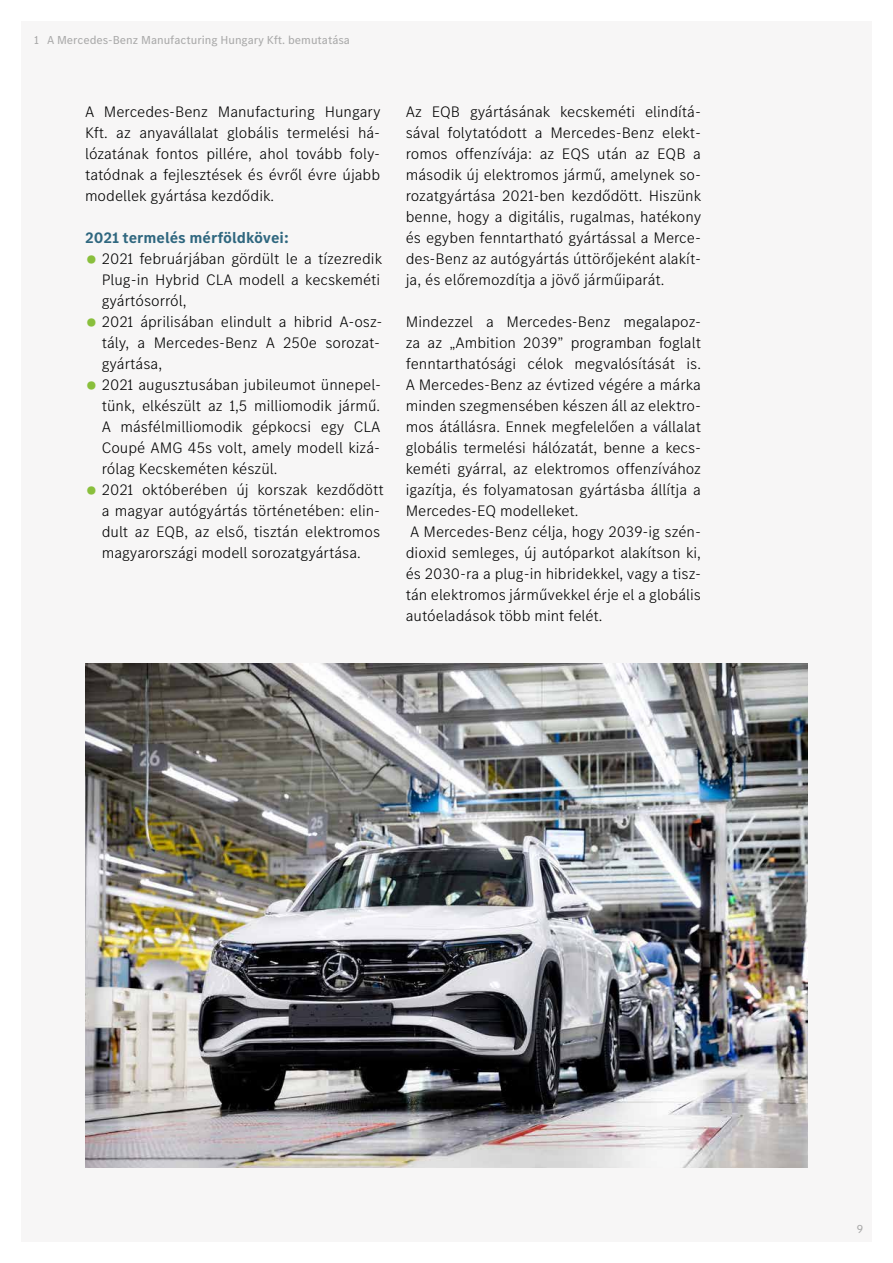
<style>
.page{position:relative;width:893px;height:1263px;background:#fff}
.page>*{position:absolute;margin:0;border:0;box-sizing:border-box;transform-origin:0 0}
.t1{font:300 15.75px/21px "MB Corpo S Text";color:#000;text-align:justify}
.t2{font:700 15.75px "MB Corpo S Text";color:#2f677f}
.t3{font:12px "MB Corpo S Text";color:#aaa}
.s1{font-size:27px;color:#89bf3c}
</style>
<div class="page">
<div style="left:21px;top:21px;width:851px;height:1221px;background:#f7f6f6"></div>
<img style="left:85px;top:663px;width:723px;height:504px">
<p class="t3" style="left:34px;top:32px;width:318px">1 A Mercedes-Benz Manufacturing Hungary Kft. bemutatása</p>
<p class="t1" style="left:85px;top:100px;width:297px">A Mercedes-Benz Manufacturing Hungary Kft. az anyavállalat globális termelési há&shy;lózatának fontos pillére, ahol tovább foly&shy;tatódnak a fejlesztések és évről évre újabb modellek gyártása kezdődik.</p>
<p class="t2" style="left:85px;top:227px;width:205px">2021 termelés mérföldkövei:</p>
<p class="t1" style="left:102px;top:247px;width:282px;text-indent:-17px"><span class="s1">•</span> 2021 februárjában gördült le a tízezredik Plug-in Hybrid CLA modell a kecskeméti gyártósorról,</p>
<p class="t1" style="left:102px;top:310px;width:282px;text-align:left;text-indent:-17px"><span class="s1">•</span> 2021 áprilisában elindult a hibrid A-osz&shy;tály, a Mercedes-Benz A 250e sorozat&shy;gyártása,</p>
<p class="t1" style="left:102px;top:373px;width:281px;text-indent:-17px"><span class="s1">•</span> 2021 augusztusában jubileumot ünnepel&shy;tünk, elkészült az 1,5 milliomodik jármű.<br>A másfélmilliomodik gépkocsi egy CLA Coupé AMG 45s volt, amely modell kizá&shy;rólag Kecskeméten készül.</p>
<p class="t1" style="left:102px;top:478px;width:283px;text-align:left;text-indent:-17px"><span class="s1">•</span> 2021 októberében új korszak kezdődött a magyar autógyártás történetében: elin&shy;dult az EQB, az első, tisztán elektromos magyarországi modell sorozatgyártása.</p>
<p class="t1" style="left:406px;top:100px;width:297px">Az EQB gyártásának kecskeméti elindítá&shy;sával folytatódott a Mercedes-Benz elekt&shy;romos offenzívája: az EQS után az EQB a második új elektromos jármű, amelynek so&shy;rozatgyártása 2021-ben kezdődött. Hiszünk benne, hogy a digitális, rugalmas, hatékony és egyben fenntartható gyártással a Merce&shy;des-Benz az autógyártás úttörőjeként alakít&shy;ja, és előremozdítja a jövő járműiparát.</p>
<p class="t1" style="left:406px;top:310px;width:297px;text-align:left">Mindezzel a Mercedes-Benz megalapoz&shy;za az „Ambition 2039” programban foglalt fenntarthatósági célok megvalósítását is.<br>A Mercedes-Benz az évtized végére a márka minden szegmensében készen áll az elektro&shy;mos átállásra. Ennek megfelelően a vállalat globális termelési hálózatát, benne a kecs&shy;keméti gyárral, az elektromos offenzívához igazítja, és folyamatosan gyártásba állítja a Mercedes-EQ modelleket.<br>A Mercedes-Benz célja, hogy 2039-ig szén&shy;dioxid semleges, új autóparkot alakítson ki, és 2030-ra a plug-in hibridekkel, vagy a tisz&shy;tán elektromos járművekkel érje el a globális autóeladások több mint felét.</p>
<p class="t3" style="left:857px;top:1221px;width:8px">9</p>
</div>
